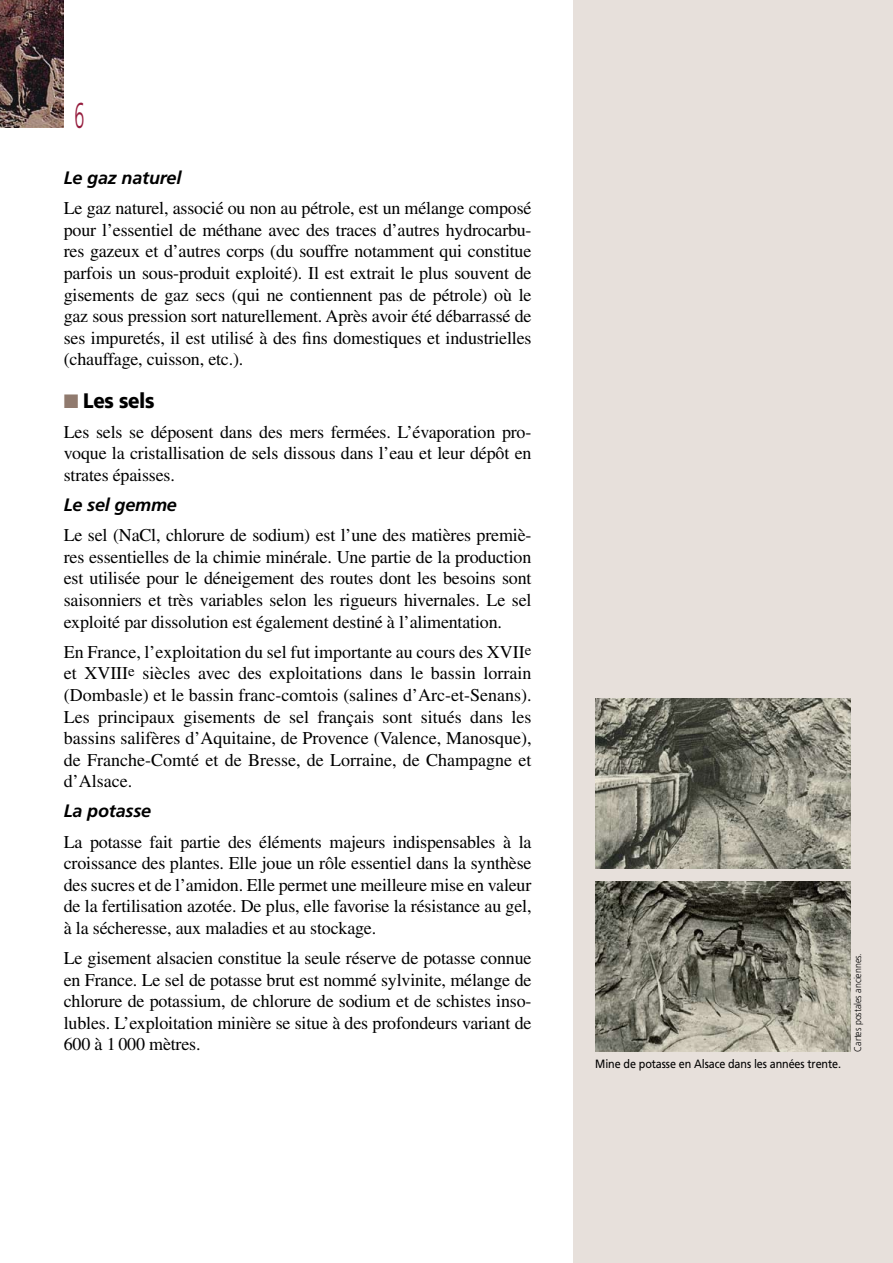
<style>
.page{position:relative;width:893px;height:1263px;background:#fff}
.page>*{position:absolute;margin:0;border:0;box-sizing:border-box;transform-origin:0 0}
.t1{font:300 36px "Frutiger";color:#951b3c;scale:.5 1}
.t2{font:900 21px "Frutiger";letter-spacing:-.02em;color:#000;scale:.9 1}
.t3{font:18px/21.6px "Times";letter-spacing:-.01em;color:#000;text-align:justify}
.t4{font:italic 700 18px "Frutiger";letter-spacing:-.01em;color:#000}
.t5{font:12px "Frutiger";letter-spacing:-.01em;color:#000;scale:.9 1}
.t6{font:300 9.75px "Frutiger";color:#000;scale:.9 1}
</style>
<div class="page">
<div style="left:574px;top:0;width:319px;height:1263px;background:#e7e0db"></div>
<img style="left:0;top:0;width:64px;height:127px">
<img style="left:595px;top:699px;width:255px;height:170px">
<img style="left:595px;top:881px;width:255px;height:170px">
<h1 class="t1" style="left:75px;top:95px;width:22px">6</h1>
<p class="t4" style="left:64px;top:167px;width:119px">Le gaz naturel</p>
<p class="t3" style="left:64px;top:197px;width:469px">Le gaz naturel, associé ou non au pétrole, est un mélange composé pour l’essentiel de méthane avec des traces d’autres hydrocarbu&shy;res gazeux et d’autres corps (du souffre notamment qui constitue parfois un sous-produit exploité). Il est extrait le plus souvent de gisements de gaz secs (qui ne contiennent pas de pétrole) où le gaz sous pression sort naturellement. Après avoir été débarrassé de ses impuretés, il est utilisé à des fins domestiques et industrielles (chauffage, cuisson, etc.).</p>
<p class="t2" style="left:83px;top:388px;width:81px">Les sels</p>
<p class="t3" style="left:64px;top:421px;width:469px">Les sels se déposent dans des mers fermées. L’évaporation pro&shy;voque la cristallisation de sels dissous dans l’eau et leur dépôt en strates épaisses.</p>
<p class="t4" style="left:64px;top:494px;width:115px">Le sel gemme</p>
<p class="t3" style="left:64px;top:524px;width:469px">Le sel (NaCl, chlorure de sodium) est l’une des matières premiè&shy;res essentielles de la chimie minérale. Une partie de la production est utilisée pour le déneigement des routes dont les besoins sont saisonniers et très variables selon les rigueurs hivernales. Le sel exploité par dissolution est également destiné à l’alimentation.</p>
<p class="t3" style="left:64px;top:641px;width:469px">En France, l’exploitation du sel fut importante au cours des XVII<sup>e </sup>et XVIII<sup>e</sup> siècles avec des exploitations dans le bassin lorrain (Dombasle) et le bassin franc-comtois (salines d’Arc-et-Senans).<br>Les principaux gisements de sel français sont situés dans les bassins salifères d’Aquitaine, de Provence (Valence, Manosque), de Franche-Comté et de Bresse, de Lorraine, de Champagne et d’Alsace.</p>
<p class="t4" style="left:64px;top:800px;width:89px">La potasse</p>
<p class="t3" style="left:64px;top:830px;width:469px">La potasse fait partie des éléments majeurs indispensables à la croissance des plantes. Elle joue un rôle essentiel dans la synthèse des sucres et de l’amidon. Elle permet une meilleure mise en valeur de la fertilisation azotée. De plus, elle favorise la résistance au gel, à la sécheresse, aux maladies et au stockage.</p>
<p class="t3" style="left:64px;top:947px;width:469px">Le gisement alsacien constitue la seule réserve de potasse connue en France. Le sel de potasse brut est nommé sylvinite, mélange de chlorure de potassium, de chlorure de sodium et de schistes inso&shy;lubles. L’exploitation minière se situe à des profondeurs variant de 600 à 1 000 mètres.</p>
<p class="t6" style="left:852px;top:1052px;width:111px;rotate:-90deg">Cartes postales anciennes.</p>
<p class="t5" style="left:595px;top:1057px;width:274px">Mine de potasse en Alsace dans les années trente.</p>
</div>
